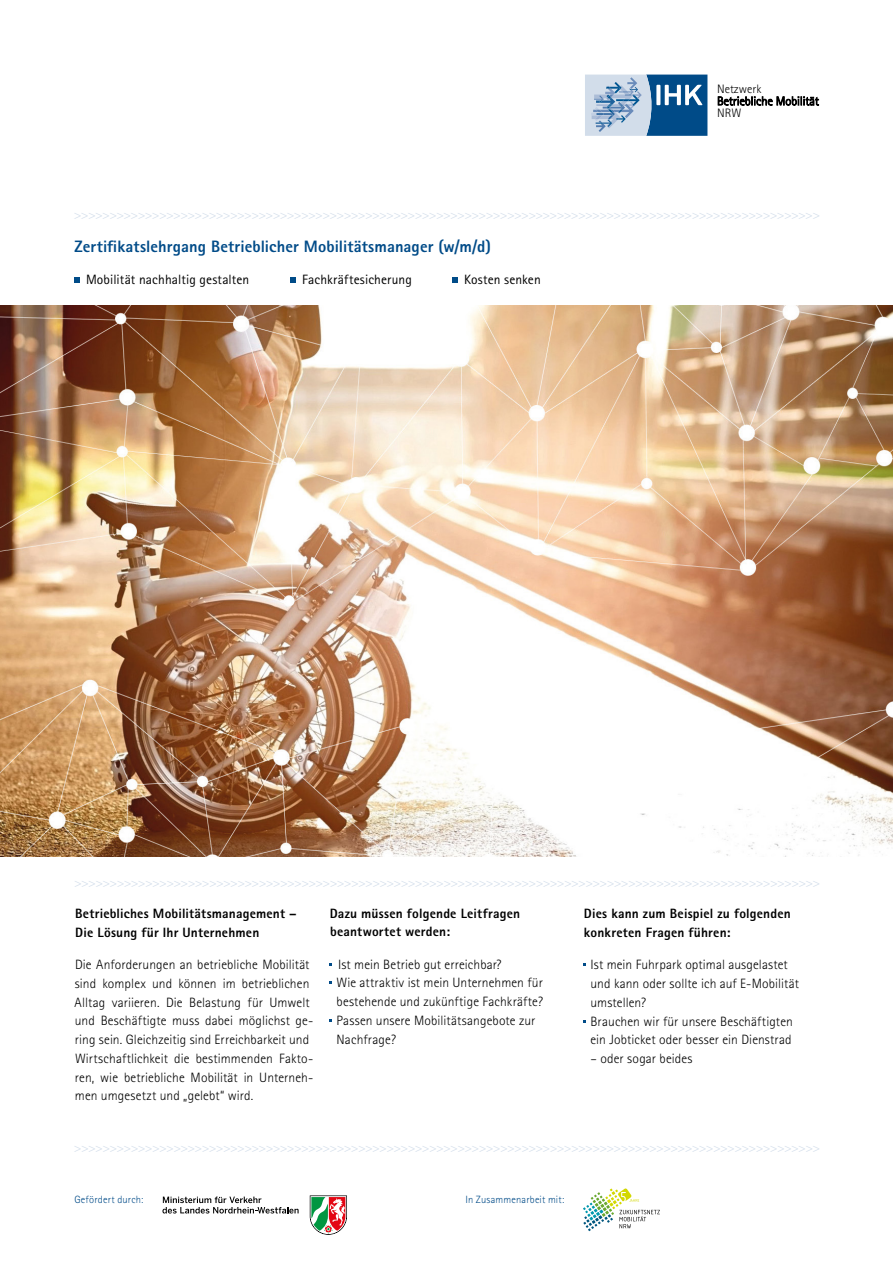
<style>
.page{position:relative;width:893px;height:1263px;background:#fff}
.page>*{position:absolute;margin:0;border:0;box-sizing:border-box;transform-origin:0 0}
.t1{font:800 16.5px "Rotis Sans Serif Std";letter-spacing:.005em;color:#004b88}
.t2{font:300 13.5px/18.8px "Rotis Sans Serif Std";letter-spacing:.01em;color:#000}
.t3{font:300 13.5px "Rotis Sans Serif Std";color:#d2ddea}
.t4{font:800 13.5px/18.8px "Rotis Sans Serif Std";letter-spacing:.015em;color:#000}
.t5{font:13.5px "Rotis Sans Serif Std";letter-spacing:.01em;color:#000}
.t6{font:300 12.3px/12.3px "Rotis Sans Serif Std";color:#000}
.t7{font:300 10.5px "Rotis Sans Serif Std";letter-spacing:.015em;color:#004b88}
</style>
<div class="page">
<svg style="left:585px;top:75px;width:122px;height:61px;background:#7099bc"></svg>
<svg style="left:583px;top:1188px;width:77px;height:43px"></svg>
<svg style="left:310px;top:1195px;width:37px;height:40px"></svg>
<svg style="left:162px;top:1196px;width:137px;height:17px"></svg>
<img style="left:0;top:305px;width:893px;height:551px">
<svg style="left:74px;top:277px;width:6px;height:5px"></svg>
<svg style="left:290px;top:277px;width:6px;height:5px"></svg>
<svg style="left:452px;top:277px;width:6px;height:5px"></svg>
<p class="t6" style="left:717px;top:83px;width:103px">Netzwerk<br>Betriebliche Mobilität<br>NRW</p>
<p class="t3" style="left:74px;top:207px;width:748px">&gt;&gt;&gt;&gt;&gt;&gt;&gt;&gt;&gt;&gt;&gt;&gt;&gt;&gt;&gt;&gt;&gt;&gt;&gt;&gt;&gt;&gt;&gt;&gt;&gt;&gt;&gt;&gt;&gt;&gt;&gt;&gt;&gt;&gt;&gt;&gt;&gt;&gt;&gt;&gt;&gt;&gt;&gt;&gt;&gt;&gt;&gt;&gt;&gt;&gt;&gt;&gt;&gt;&gt;&gt;&gt;&gt;&gt;&gt;&gt;&gt;&gt;&gt;&gt;&gt;&gt;&gt;&gt;&gt;&gt;&gt;&gt;&gt;&gt;&gt;&gt;&gt;&gt;&gt;&gt;&gt;&gt;&gt;&gt;&gt;&gt;&gt;&gt;&gt;&gt;&gt;&gt;&gt;&gt;&gt;&gt;&gt;&gt;&gt;&gt;&gt;&gt;&gt;&gt;&gt;</p>
<p class="t1" style="left:74px;top:236px;width:418px">Zertifikatslehrgang Betrieblicher Mobilitätsmanager (w/m/d)</p>
<p class="t5" style="left:86px;top:272px;width:165px">Mobilität nachhaltig gestalten</p>
<p class="t5" style="left:302px;top:272px;width:111px">Fachkräftesicherung</p>
<p class="t5" style="left:464px;top:272px;width:78px">Kosten senken</p>
<p class="t3" style="left:74px;top:875px;width:748px">&gt;&gt;&gt;&gt;&gt;&gt;&gt;&gt;&gt;&gt;&gt;&gt;&gt;&gt;&gt;&gt;&gt;&gt;&gt;&gt;&gt;&gt;&gt;&gt;&gt;&gt;&gt;&gt;&gt;&gt;&gt;&gt;&gt;&gt;&gt;&gt;&gt;&gt;&gt;&gt;&gt;&gt;&gt;&gt;&gt;&gt;&gt;&gt;&gt;&gt;&gt;&gt;&gt;&gt;&gt;&gt;&gt;&gt;&gt;&gt;&gt;&gt;&gt;&gt;&gt;&gt;&gt;&gt;&gt;&gt;&gt;&gt;&gt;&gt;&gt;&gt;&gt;&gt;&gt;&gt;&gt;&gt;&gt;&gt;&gt;&gt;&gt;&gt;&gt;&gt;&gt;&gt;&gt;&gt;&gt;&gt;&gt;&gt;&gt;&gt;&gt;&gt;&gt;&gt;&gt;</p>
<p class="t4" style="left:75px;top:904px;width:223px">Betriebliches Mobilitätsmanagement –<br>Die Lösung für Ihr Unternehmen</p>
<p class="t2" style="left:75px;top:955px;width:240px">Die Anforderungen an betriebliche Mobilität sind komplex und können im betrieblichen Alltag variieren. Die Belastung für Umwelt und Beschäftigte muss dabei möglichst ge&shy;ring sein. Gleichzeitig sind Erreichbarkeit und Wirtschaftlichkeit die bestimmenden Fakto&shy;ren, wie betriebliche Mobilität in Unterneh&shy;men umgesetzt und „gelebt“ wird.</p>
<p class="t4" style="left:330px;top:903px;width:192px">Dazu müssen folgende Leitfragen beantwortet werden:</p>
<p class="t2" style="left:337px;top:954px;width:208px">Ist mein Betrieb gut erreichbar?<br>Wie attraktiv ist mein Unternehmen für bestehende und zukünftige Fachkräfte?<br>Passen unsere Mobilitätsangebote zur<br>Nachfrage?</p>
<p class="t4" style="left:584px;top:904px;width:209px">Dies kann zum Beispiel zu folgenden konkreten Fragen führen:</p>
<p class="t2" style="left:590px;top:955px;width:210px">Ist mein Fuhrpark optimal ausgelastet und kann oder sollte ich auf E-Mobilität umstellen?<br>Brauchen wir für unsere Beschäftigten ein Jobticket oder besser ein Dienstrad</p>
<p class="t2" style="left:590px;top:1049px;width:104px">– oder sogar beides</p>
<p class="t3" style="left:74px;top:1140px;width:748px">&gt;&gt;&gt;&gt;&gt;&gt;&gt;&gt;&gt;&gt;&gt;&gt;&gt;&gt;&gt;&gt;&gt;&gt;&gt;&gt;&gt;&gt;&gt;&gt;&gt;&gt;&gt;&gt;&gt;&gt;&gt;&gt;&gt;&gt;&gt;&gt;&gt;&gt;&gt;&gt;&gt;&gt;&gt;&gt;&gt;&gt;&gt;&gt;&gt;&gt;&gt;&gt;&gt;&gt;&gt;&gt;&gt;&gt;&gt;&gt;&gt;&gt;&gt;&gt;&gt;&gt;&gt;&gt;&gt;&gt;&gt;&gt;&gt;&gt;&gt;&gt;&gt;&gt;&gt;&gt;&gt;&gt;&gt;&gt;&gt;&gt;&gt;&gt;&gt;&gt;&gt;&gt;&gt;&gt;&gt;&gt;&gt;&gt;&gt;&gt;&gt;&gt;&gt;&gt;&gt;</p>
<p class="t7" style="left:74px;top:1194px;width:70px">Gefördert durch:</p>
<p class="t7" style="left:465px;top:1194px;width:100px">In Zusammenarbeit mit:</p>
</div>
